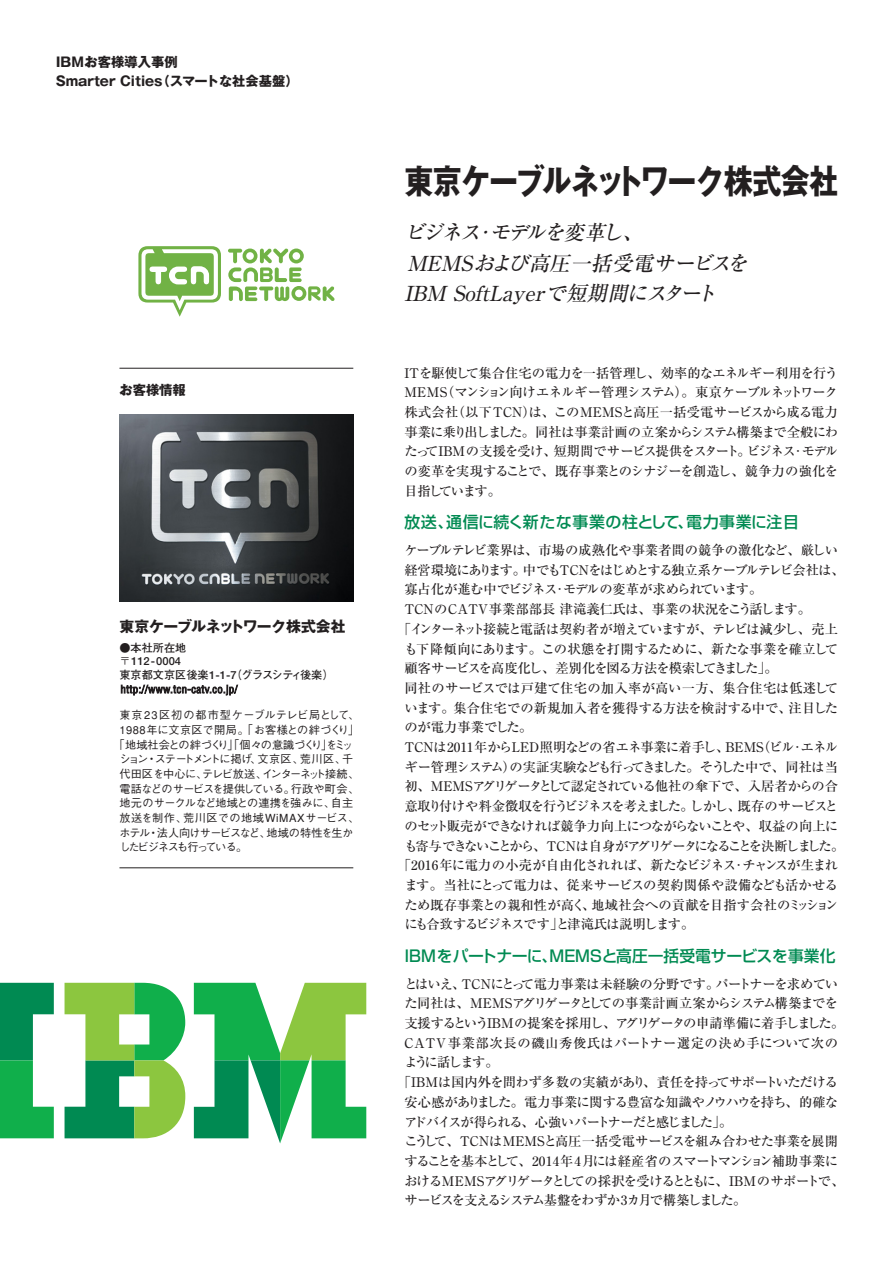
<style>
.page{position:relative;width:894px;height:1263px;background:#fff}
.page>*{position:absolute;margin:0;border:0;box-sizing:border-box;transform-origin:0 0}
.t1{font:700 34.05px "Gothic MB101";letter-spacing:-.055em;color:#231f20;scale:.85 1}
.t2{font:italic 500 20.7px/30.3px "Ryumin";color:#231f20}
.t3{font:500 15.9px "Shin Go";color:#008a52}
.t4{font:500 15.9px "Shin Go";letter-spacing:.04em;color:#008a52}
.t5{font:700 14.85px "Gothic MB101";letter-spacing:-.04em;color:#231f20}
.t6{font:500 13.35px/19.6px "Ryumin";letter-spacing:-.045em;color:#231f20;text-align:justify}
.t7{font:500 13.35px "Ryumin";letter-spacing:-.075em;color:#231f20}
.t8{font:500 13.35px "Ryumin";color:#231f20}
.t9{font:500 13.35px "Ryumin";letter-spacing:.005em;color:#231f20}
.t10{font:500 13.35px "Ryumin";letter-spacing:-.125em;color:#231f20}
.t11{font:500 13.35px "Ryumin";letter-spacing:-.09em;color:#231f20}
.t12{font:700 13.35px/19.2px "Gothic MB101";color:#231f20}
.t13{font:500 13.35px "Ryumin";letter-spacing:-.065em;color:#231f20}
.t14{font:500 13.35px "Ryumin";letter-spacing:.01em;color:#231f20}
.t15{font:500 13.35px "Ryumin";letter-spacing:-.07em;color:#231f20}
.t16{font:500 13.35px "Ryumin";letter-spacing:.02em;color:#231f20}
.t17{font:500 13.35px "Ryumin";letter-spacing:.05em;color:#231f20}
.t18{font:500 13.35px "Ryumin";letter-spacing:-.1em;color:#231f20}
.t19{font:500 13.35px "Ryumin";letter-spacing:-.14em;color:#231f20}
.t20{font:500 11.1px "Gothic BBB";letter-spacing:-.03em;color:#231f20}
.t21{font:700 11.1px/13.8px "Futo Go B101";color:#231f20}
.t22{font:500 11.1px "Gothic BBB";letter-spacing:-.05em;color:#231f20}
.t23{font:500 11.1px "Gothic BBB";letter-spacing:.04em;color:#231f20}
.t24{font:500 11.1px "Gothic BBB";letter-spacing:-.1em;color:#231f20}
.t25{font:500 11.1px "Gothic BBB";letter-spacing:-.075em;color:#231f20}
.t26{font:500 11.1px "Gothic BBB";letter-spacing:.05em;color:#231f20}
.t27{font:500 11.1px "Gothic BBB";letter-spacing:-.06em;color:#231f20}
.t28{font:500 11.1px "Gothic BBB";letter-spacing:.085em;color:#231f20}
.t29{font:500 11.1px "Gothic BBB";letter-spacing:-.11em;color:#231f20}
</style>
<div class="page">
<svg style="left:0;top:983px;width:54px;height:155px"></svg>
<svg style="left:194px;top:983px;width:172px;height:160px"></svg>
<svg style="left:65px;top:983px;width:120px;height:155px"></svg>
<img style="left:119px;top:414px;width:234px;height:187px">
<svg style="left:138px;top:246px;width:197px;height:71px"></svg>
<hr style="left:119px;top:868px;width:234px;height:1px;background:#231f20">
<hr style="left:119px;top:368px;width:234px;height:1px;background:#231f20">
<svg style="left:121px;top:685px;width:117px;height:10px"></svg>
<p class="t12" style="left:56px;top:54px;width:245px">IBMお客様導入事例<br>Smarter Cities（スマートな社会基盤）</p>
<p class="t12" style="left:119px;top:382px;width:68px">お客様情報</p>
<p class="t5" style="left:119px;top:621px;width:228px">東京ケーブルネットワーク株式会社</p>
<p class="t21" style="left:119px;top:642px;width:216px">●本社所在地<br>〒112-0004<br>東京都文京区後楽1-1-7（グラスシティ後楽）</p>
<p class="t28" style="left:119px;top:711px;width:241px">東京23区初の都市型ケーブルテレビ局として、</p>
<p class="t23" style="left:119px;top:726px;width:241px">1988年に文京区で開局。「お客様との絆づくり」</p>
<p class="t22" style="left:114px;top:740px;width:241px">「地域社会との絆づくり」「個々の意識づくり」をミッ</p>
<p class="t24" style="left:119px;top:755px;width:235px">ション・ステートメントに掲げ、文京区、荒川区、千</p>
<p class="t25" style="left:119px;top:770px;width:241px">代田区を中心に、テレビ放送、インターネット接続、</p>
<p class="t20" style="left:119px;top:784px;width:241px">電話などのサービスを提供している。行政や町会、</p>
<p class="t20" style="left:119px;top:799px;width:235px">地元のサークルなど地域との連携を強みに、自主</p>
<p class="t26" style="left:119px;top:814px;width:241px">放送を制作、荒川区での地域WiMAXサービス、</p>
<p class="t27" style="left:119px;top:828px;width:235px">ホテル・法人向けサービスなど、地域の特性を生か</p>
<p class="t29" style="left:119px;top:843px;width:129px">したビジネスも行っている。</p>
<h1 class="t1" style="left:404px;top:168px;width:512px">東京ケーブルネットワーク株式会社</h1>
<h2 class="t2" style="left:404px;top:220px;width:349px">ビジネス・モデルを変革し、<br>MEMSおよび高圧一括受電サービスを<br>IBM SoftLayerで短期間にスタート</h2>
<p class="t6" style="left:404px;top:365px;width:435px">ITを駆使して集合住宅の電力を一括管理し、効率的なエネルギー利用を行うMEMS（マンション向けエネルギー管理システム）。東京ケーブルネットワーク株式会社（以下TCN）は、このMEMSと高圧一括受電サービスから成る電力事業に乗り出しました。同社は事業計画の立案からシステム構築まで全般にわたってIBMの支援を受け、短期間でサービス提供をスタート。ビジネス・モデルの変革を実現することで、既存事業とのシナジーを創造し、競争力の強化を目指しています。</p>
<p class="t4" style="left:404px;top:516px;width:396px">放送、通信に続く新たな事業の柱として、電力事業に注目</p>
<p class="t8" style="left:404px;top:545px;width:435px">ケーブルテレビ業界は、市場の成熟化や事業者間の競争の激化など、厳しい</p>
<p class="t7" style="left:404px;top:565px;width:442px">経営環境にあります。中でもTCNをはじめとする独立系ケーブルテレビ会社は、</p>
<p class="t6" style="left:404px;top:581px;width:360px">寡占化が進む中でビジネス・モデルの変革が求められています。</p>
<p class="t8" style="left:404px;top:604px;width:408px">TCNのCATV事業部部長津滝義仁氏は、事業の状況をこう話します。</p>
<p class="t11" style="left:398px;top:624px;width:442px">「インターネット接続と電話は契約者が増えていますが、テレビは減少し、売上</p>
<p class="t6" style="left:404px;top:641px;width:435px">も下降傾向にあります。この状態を打開するために、新たな事業を確立して</p>
<p class="t7" style="left:404px;top:664px;width:375px">顧客サービスを高度化し、差別化を図る方法を模索してきました」。</p>
<p class="t16" style="left:404px;top:683px;width:435px">同社のサービスでは戸建て住宅の加入率が高い一方、集合住宅は低迷して</p>
<p class="t9" style="left:404px;top:703px;width:435px">います。集合住宅での新規加入者を獲得する方法を検討する中で、注目した</p>
<p class="t8" style="left:404px;top:723px;width:130px">のが電力事業でした。</p>
<p class="t8" style="left:404px;top:742px;width:435px">TCNは2011年からLED照明などの省エネ事業に着手し、BEMS（ビル・エネル</p>
<p class="t13" style="left:404px;top:762px;width:435px">ギー管理システム）の実証実験なども行ってきました。そうした中で、同社は当</p>
<p class="t6" style="left:404px;top:779px;width:435px">初、MEMSアグリゲータとして認定されている他社の傘下で、入居者からの合</p>
<p class="t7" style="left:404px;top:802px;width:435px">意取り付けや料金徴収を行うビジネスを考えました。しかし、既存のサービスと</p>
<p class="t6" style="left:404px;top:818px;width:435px">のセット販売ができなければ競争力向上につながらないことや、収益の向上に</p>
<p class="t10" style="left:404px;top:841px;width:442px">も寄与できないことから、TCNは自身がアグリゲータになることを決断しました。</p>
<p class="t6" style="left:398px;top:857px;width:442px">「2016年に電力の小売が自由化されれば、新たなビジネス・チャンスが生まれ</p>
<p class="t6" style="left:404px;top:877px;width:435px">ます。当社にとって電力は、従来サービスの契約関係や設備なども活かせる</p>
<p class="t14" style="left:404px;top:900px;width:435px">ため既存事業との親和性が高く、地域社会への貢献を目指す会社のミッション</p>
<p class="t11" style="left:404px;top:920px;width:291px">にも合致するビジネスです」と津滝氏は説明します。</p>
<p class="t3" style="left:404px;top:950px;width:433px">IBMをパートナーに、MEMSと高圧一括受電サービスを事業化</p>
<p class="t6" style="left:404px;top:976px;width:435px">とはいえ、TCNにとって電力事業は未経験の分野です。パートナーを求めてい</p>
<p class="t6" style="left:404px;top:995px;width:435px">た同社は、MEMSアグリゲータとしての事業計画立案からシステム構築までを</p>
<p class="t7" style="left:404px;top:1018px;width:442px">支援するというIBMの提案を採用し、アグリゲータの申請準備に着手しました。</p>
<p class="t17" style="left:404px;top:1038px;width:435px">CATV事業部次長の磯山秀俊氏はパートナー選定の決め手について次の</p>
<p class="t19" style="left:404px;top:1058px;width:96px">ように話します。</p>
<p class="t6" style="left:398px;top:1074px;width:442px">「IBMは国内外を問わず多数の実績があり、責任を持ってサポートいただける</p>
<p class="t15" style="left:404px;top:1097px;width:435px">安心感がありました。電力事業に関する豊富な知識やノウハウを持ち、的確な</p>
<p class="t18" style="left:404px;top:1117px;width:330px">アドバイスが得られる、心強いパートナーだと感じました」。</p>
<p class="t9" style="left:404px;top:1137px;width:435px">こうして、TCNはMEMSと高圧一括受電サービスを組み合わせた事業を展開</p>
<p class="t6" style="left:404px;top:1153px;width:435px">することを基本として、2014年4月には経産省のスマートマンション補助事業に</p>
<p class="t6" style="left:404px;top:1173px;width:442px">おけるMEMSアグリゲータとしての採択を受けるとともに、IBMのサポートで、</p>
<p class="t10" style="left:404px;top:1196px;width:344px">サービスを支えるシステム基盤をわずか3カ月で構築しました。</p>
</div>
